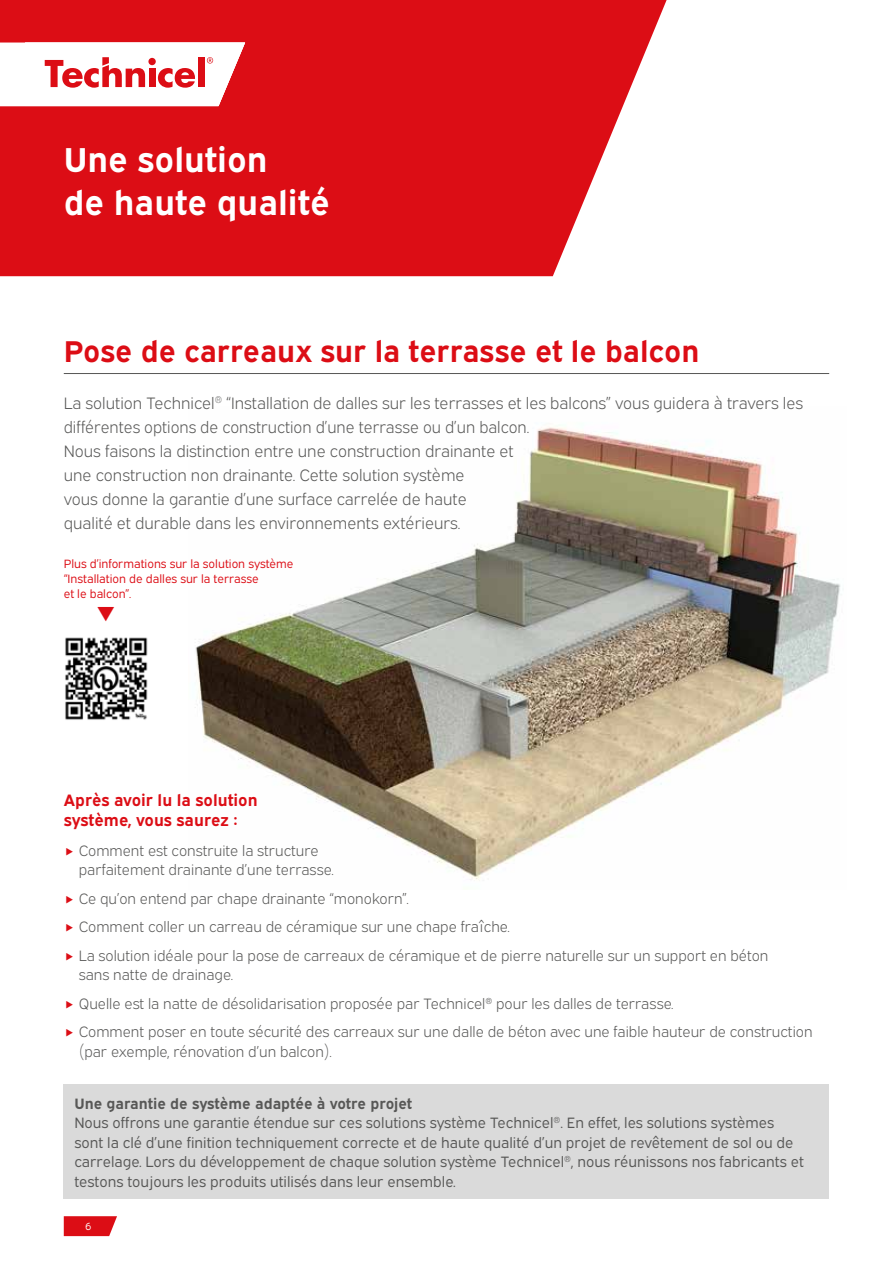
<style>
.page{position:relative;width:893px;height:1263px;background:#fff}
.page>*{position:absolute;margin:0;border:0;box-sizing:border-box;transform-origin:0 0}
.t1{font:700 34.5px/43.5px "Expressway Rg";color:#fff}
.t2{font:700 30px "Expressway Rg";color:#dc0d15}
.t3{font:16.5px/24px "Expressway Lt";color:#575756}
.t4{font:700 16.5px/19.5px "Expressway Rg";color:#dc0d15}
.t5{font:15px/28.5px "Expressway Lt";color:#575756}
.t6{font:15px/19.5px "Expressway Bk";color:#575756}
.t7{font:700 15px "Expressway Rg";color:#575756}
.t8{font:12px/15px "Expressway Bk";color:#dc0d15}
.t9{font:10.5px "Expressway Bk";color:#fff}
</style>
<div class="page">
<svg style="left:64px;top:1216px;width:53px;height:20px"></svg>
<img style="left:195px;top:427px;width:646px;height:454px">
<svg style="left:0;top:0;width:667px;height:276px;fill:#dc0d15"></svg>
<svg style="left:0;top:43px;width:245px;height:63px"></svg>
<div style="left:64px;top:1084px;width:765px;height:115px;background:#dadada"></div>
<img style="left:65px;top:637px;width:83px;height:83px">
<hr style="left:64px;top:373px;width:765px;height:1px;background:#575756">
<h1 class="t1" style="left:64px;top:134px;width:268px">Une solution<br>de haute qualité</h1>
<h2 class="t2" style="left:64px;top:328px;width:637px">Pose de carreaux sur la terrasse et le balcon</h2>
<p class="t3" style="left:64px;top:389px;width:741px">La solution Technicel<sup>®</sup> “Installation de dalles sur les terrasses et les balcons” vous guidera à travers les différentes options de construction d’une terrasse ou d’un balcon.<br>Nous faisons la distinction entre une construction drainante et<br>une construction non drainante. Cette solution système<br>vous donne la garantie d’une surface carrelée de haute<br>qualité et durable dans les environnements extérieurs.</p>
<p class="t8" style="left:64px;top:555px;width:231px">Plus d’informations sur la solution système “Installation de dalles sur la terrasse<br>et le balcon”.</p>
<p class="t4" style="left:64px;top:789px;width:195px">Après avoir lu la solution système, vous saurez :</p>
<p class="t5" style="left:79px;top:839px;width:257px;line-height:19.5px">Comment est construite la structure parfaitement drainante d’une terrasse.</p>
<p class="t5" style="left:79px;top:883px;width:691px">Ce qu’on entend par chape drainante “monokorn”.<br>Comment coller un carreau de céramique sur une chape fraîche.<br>La solution idéale pour la pose de carreaux de céramique et de pierre naturelle sur un support en béton</p>
<p class="t5" style="left:79px;top:959px;width:735px">sans natte de drainage.<br>Quelle est la natte de désolidarisation proposée par Technicel<sup>®</sup> pour les dalles de terrasse.<br>Comment poser en toute sécurité des carreaux sur une dalle de béton avec une faible hauteur de construction</p>
<p class="t5" style="left:79px;top:1036px;width:255px">(par exemple, rénovation d’un balcon).</p>
<p class="t7" style="left:74px;top:1091px;width:339px">Une garantie de système adaptée à votre projet</p>
<p class="t6" style="left:74px;top:1111px;width:731px">Nous offrons une garantie étendue sur ces solutions système Technicel<sup>®</sup>. En effet, les solutions systèmes sont la clé d’une finition techniquement correcte et de haute qualité d’un projet de revêtement de sol ou de carrelage. Lors du développement de chaque solution système Technicel<sup>®</sup>, nous réunissons nos fabricants et testons toujours les produits utilisés dans leur ensemble.</p>
<p class="t9" style="left:85px;top:1218px;width:8px">6</p>
</div>
